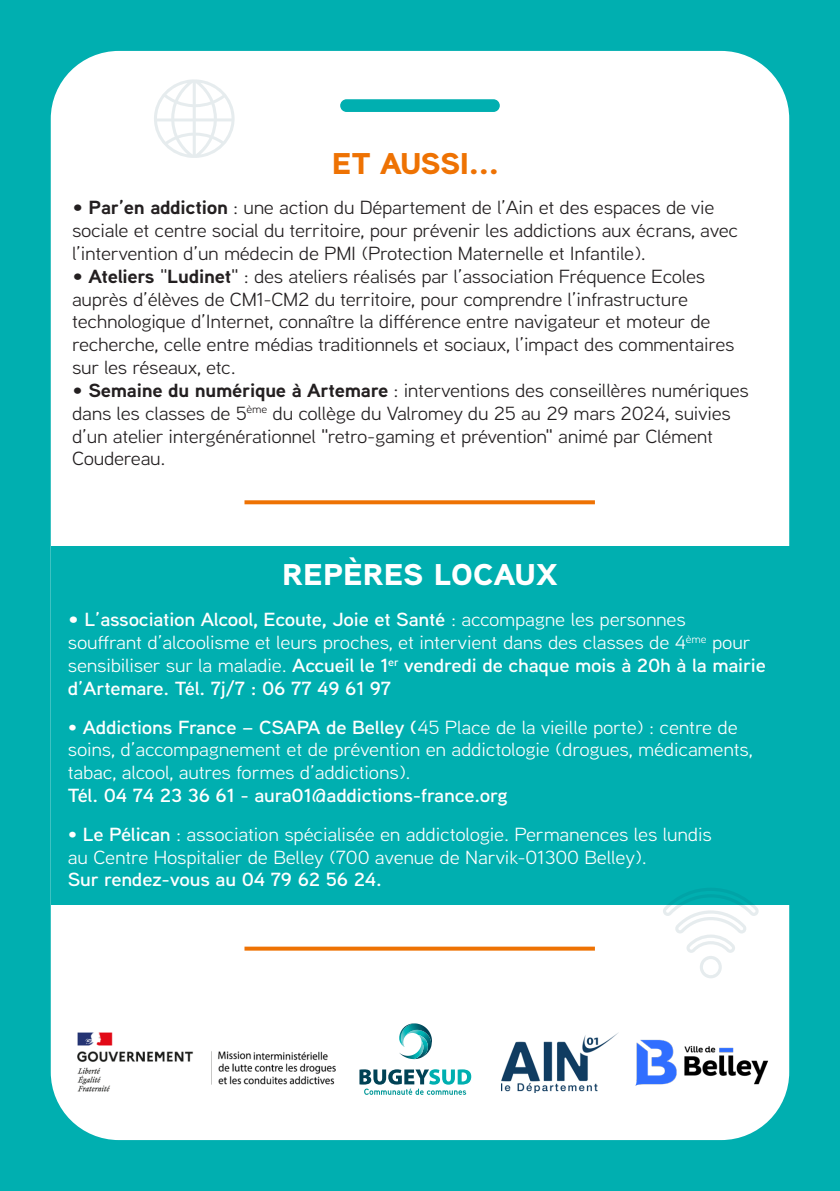
<style>
.page{position:relative;width:840px;height:1191px;background:#fff}
.page>*{position:absolute;margin:0;border:0;box-sizing:border-box;transform-origin:0 0}
.t1{font:900 30px "Aaux Next";letter-spacing:.01em;color:#fff;scale:1.09 1}
.t2{font:900 30px "Aaux Next";letter-spacing:-.02em;color:#ee7203;scale:1.09 1}
.t3{font:19px/22.8px "Aaux Next";letter-spacing:-.015em;color:#231f20;scale:1.09 1}
.t4{font:19px/22.8px "Aaux Next";letter-spacing:-.01em;color:#fff;scale:1.09 1}
.s1{font-weight:900}
.s2{font-weight:700}
.s3{font-weight:600}
</style>
<div class="page">
<div style="left:0;top:0;width:839px;height:1191px;background:#00afb0"></div>
<div style="left:51px;top:51px;width:737px;height:1089px;background:#fff;border-radius:68px"></div>
<div style="left:340px;top:99px;width:159px;height:13px;background:#00afb0;border-radius:6px"></div>
<svg style="left:244px;top:946px;width:350px;height:4px"></svg>
<svg style="left:244px;top:500px;width:350px;height:4px"></svg>
<img style="left:501px;top:1033px;width:117px;height:59px">
<svg style="left:359px;top:1069px;width:112px;height:25px"></svg>
<svg style="left:399px;top:1023px;width:33px;height:36px"></svg>
<img style="left:635px;top:1039px;width:133px;height:47px">
<svg style="left:154px;top:79px;width:80px;height:79px"></svg>
<div style="left:51px;top:546px;width:737px;height:358px;background:#00afb0"></div>
<svg style="left:662px;top:888px;width:96px;height:90px"></svg>
<img style="left:77px;top:1032px;width:259px;height:60px">
<p class="t2" style="left:331px;top:142px;width:155px">ET AUSSI...</p>
<p class="t3" style="left:72px;top:196px;width:612px"><span class="s1">•</span> <span class="s2">Par’en addiction</span> : une action du Département de l’Ain et des espaces de vie sociale et centre social du territoire, pour prévenir les addictions aux écrans, avec l’intervention d’un médecin de PMI (Protection Maternelle et Infantile).</p>
<p class="t3" style="left:72px;top:264px;width:609px"><span class="s1">•</span> <span class="s2">Ateliers</span> "<span class="s2">Ludinet</span>" : des ateliers réalisés par l’association Fréquence Ecoles auprès d’élèves de CM1-CM2 du territoire, pour comprendre l’infrastructure technologique d’Internet, connaître la différence entre navigateur et moteur de recherche, celle entre médias traditionnels et sociaux, l’impact des commentaires sur les réseaux, etc.</p>
<p class="t3" style="left:72px;top:378px;width:622px"><span class="s2">• Semaine du numérique à Artemare</span> : interventions des conseillères numériques dans les classes de 5<sup>ème</sup> du collège du Valromey du 25 au 29 mars 2024, suivies d’un atelier intergénérationnel "retro-gaming et prévention" animé par Clément Coudereau.</p>
<p class="t1" style="left:282px;top:553px;width:254px">REPÈRES LOCAUX</p>
<p class="t4" style="left:68px;top:607px;width:641px"><span class="s1">•</span> <span class="s3">L’association Alcool, Ecoute, Joie et Santé</span> : accompagne les personnes<br>souffrant d’alcoolisme et leurs proches, et intervient dans des classes de 4<sup>ème</sup> pour sensibiliser sur la maladie. <span class="s3">Accueil le 1</span><sup>er</sup> <span class="s3">vendredi de chaque mois à 20h à la mairie d’Artemare. Tél. 7j/7 : 06 77 49 61 97</span></p>
<p class="t4" style="left:68px;top:715px;width:629px">• <span class="s3">Addictions France – CSAPA de Belley (</span>45 Place de la vieille porte) : centre de soins, d’accompagnement et de prévention en addictologie (drogues, médicaments, tabac, alcool, autres formes d’addictions).<br><span class="s3">Tél. 04 74 23 36 61 - aura01@addictions-france.org</span></p>
<p class="t4" style="left:68px;top:822px;width:592px">• <span class="s3">Le Pélican</span> : association spécialisée en addictologie. Permanences les lundis au Centre Hospitalier de Belley (700 avenue de Narvik-01300 Belley).<br><span class="s3">Sur rendez-vous au 04 79 62 56 24.</span></p>
</div>
